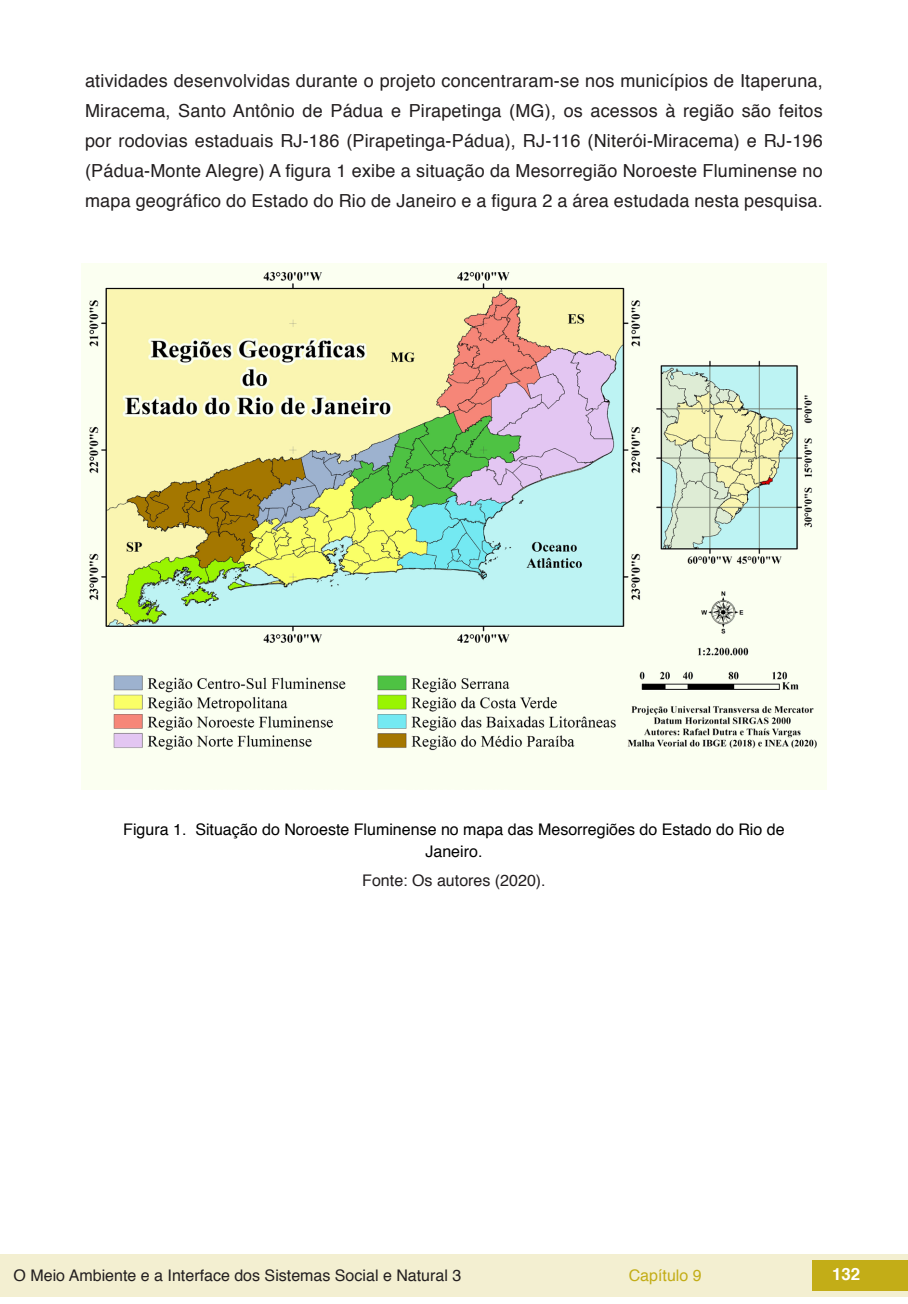
<style>
.page{position:relative;width:908px;height:1304px;background:#fff}
.page>*{position:absolute;margin:0;border:0;box-sizing:border-box;transform-origin:0 0}
.txt{font:18px/30px "Helvetica";letter-spacing:.01em;color:#231f20;text-align:justify}
.t1{font:700 16.8px "Helvetica";color:#fff}
.info_tab_graf_imag{font:16px/22px "Helvetica";color:#000;text-align:center}
.fonte_tab_gra_imag{font:16px "Helvetica";color:#231f20}
.t2{font:16px "Helvetica";color:#c3ad17}
</style>
<div class="page">
<div style="left:0;top:1254px;width:906px;height:43px;background:#f3efd1"></div>
<div style="left:812px;top:1261px;width:95px;height:30px;background:#c3ad17"></div>
<img style="left:82px;top:264px;width:743px;height:526px">
<p class="txt" style="left:85px;top:66px;width:738px">atividades desenvolvidas durante o projeto concentraram-se nos municípios de Itaperuna, Miracema, Santo Antônio de Pádua e Pirapetinga (MG), os acessos à região são feitos por rodovias estaduais RJ-186 (Pirapetinga-Pádua), RJ-116 (Niterói-Miracema) e RJ-196 (Pádua-Monte Alegre) A figura 1 exibe a situação da Mesorregião Noroeste Fluminense no mapa geográfico do Estado do Rio de Janeiro e a figura 2 a área estudada nesta pesquisa.</p>
<p class="info_tab_graf_imag" style="left:123px;top:818px;width:662px">Figura 1. Situação do Noroeste Fluminense no mapa das Mesorregiões do Estado do Rio de<br>Janeiro.</p>
<p class="fonte_tab_gra_imag" style="left:362px;top:868px;width:185px">Fonte: Os autores (2020).</p>
<p class="fonte_tab_gra_imag" style="left:14px;top:1263px;width:449px">O Meio Ambiente e a Interface dos Sistemas Social e Natural 3</p>
<p class="t2" style="left:628px;top:1263px;width:74px">Capítulo 9</p>
<p class="t1" style="left:831px;top:1261px;width:30px">132</p>
</div>
